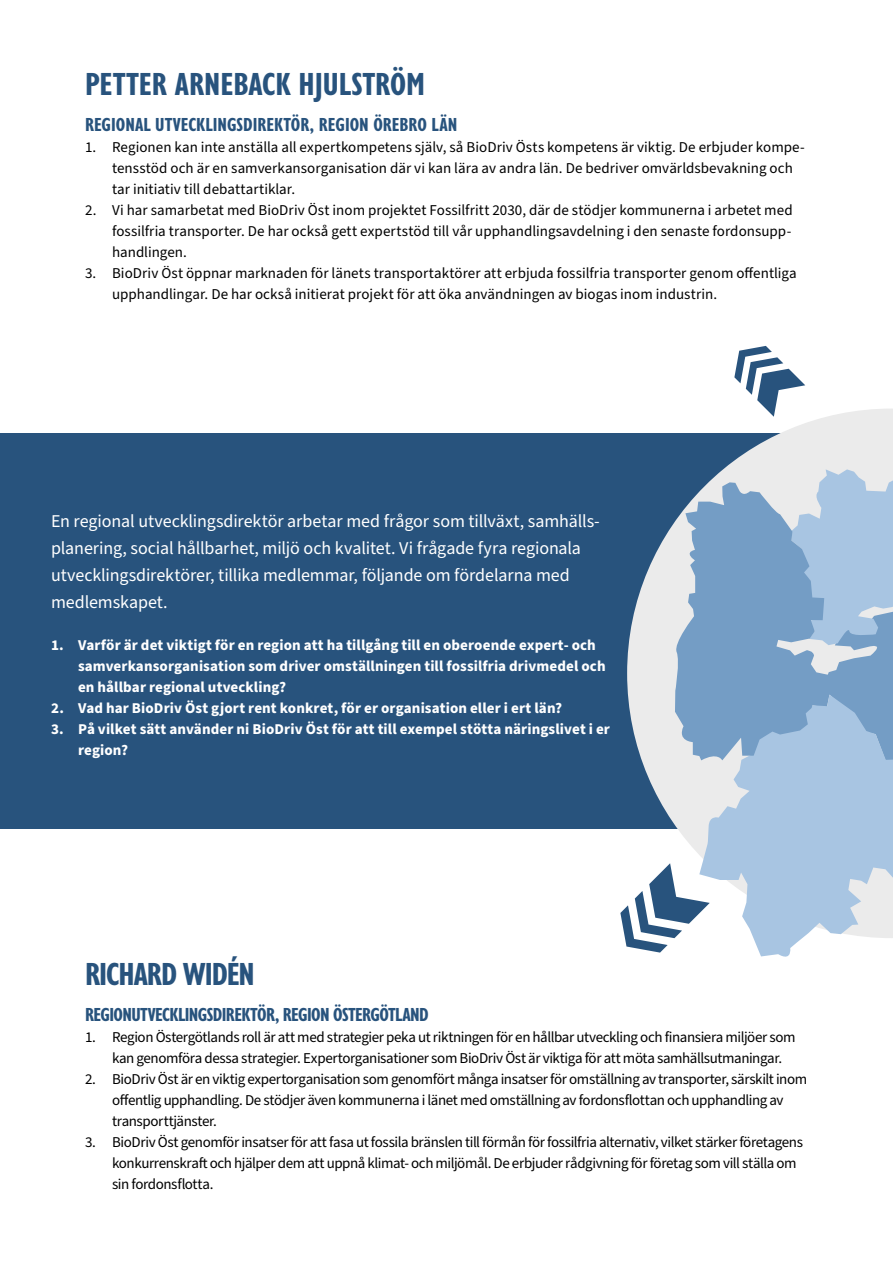
<style>
.page{position:relative;width:893px;height:1263px;background:#fff}
.page>*{position:absolute;margin:0;border:0;box-sizing:border-box;transform-origin:0 0}
.t1{font:700 condensed 33px "Gill Sans Nova";letter-spacing:-.01em;color:#28537d}
.t2{font:700 condensed 33px "Gill Sans Nova";letter-spacing:-.035em;color:#28537d}
.t3{font:700 condensed 19.5px "Gill Sans Nova";letter-spacing:-.015em;color:#28537d}
.t4{font:18px/27px "Source Sans Pro";letter-spacing:-.005em;color:#fff}
.t5{font:15px/21px "Source Sans Pro";letter-spacing:-.02em;color:#000}
.t6{font:15px/21px "Source Sans Pro";letter-spacing:.005em;color:#000}
.t7{font:700 15px/21px "Source Sans Pro";letter-spacing:.005em;color:#fff}
</style>
<div class="page">
<div style="left:0;top:434px;width:893px;height:395px;background:#28537d"></div>
<svg style="left:627px;top:409px;width:266px;height:445px;fill:#ebebeb"></svg>
<svg style="left:699px;top:776px;width:194px;height:181px;fill:#a8c5e2"></svg>
<svg style="left:673px;top:467px;width:220px;height:309px"></svg>
<svg style="left:734px;top:346px;width:71px;height:71px"></svg>
<svg style="left:620px;top:863px;width:90px;height:89px"></svg>
<h1 class="t1" style="left:85px;top:62px;width:342px">PETTER ARNEBACK HJULSTRÖM</h1>
<h2 class="t3" style="left:85px;top:112px;width:374px">REGIONAL UTVECKLINGSDIREKTÖR, REGION ÖREBRO LÄN</h2>
<p class="t6" style="left:112px;top:137px;width:694px;text-indent:-27px">1. Regionen kan inte anställa all expertkompetens själv, så BioDriv Östs kompetens är viktig. De erbjuder kompe&shy;tensstöd och är en samverkansorganisation där vi kan lära av andra län. De bedriver omvärldsbevakning och tar initiativ till debattartiklar.</p>
<p class="t5" style="left:112px;top:200px;width:682px;text-align:justify;text-indent:-27px">2. Vi har samarbetat med BioDriv Öst inom projektet Fossilfritt 2030, där de stödjer kommunerna i arbetet med fossilfria transporter. De har också gett expertstöd till vår upphandlingsavdelning i den senaste fordonsupp&shy;handlingen.</p>
<p class="t6" style="left:112px;top:263px;width:686px;text-indent:-27px">3. BioDriv Öst öppnar marknaden för länets transportaktörer att erbjuda fossilfria transporter genom offentliga upphandlingar. De har också initierat projekt för att öka användningen av biogas inom industrin.</p>
<p class="t4" style="left:51px;top:508px;width:550px">En regional utvecklingsdirektör arbetar med frågor som tillväxt, samhälls&shy;planering, social hållbarhet, miljö och kvalitet. Vi frågade fyra regionala utvecklingsdirektörer, tillika medlemmar, följande om fördelarna med medlemskapet.</p>
<p class="t7" style="left:78px;top:635px;width:529px;text-indent:-27px">1. Varför är det viktigt för en region att ha tillgång till en oberoende expert- och samverkansorganisation som driver omställningen till fossilfria drivmedel och en hållbar regional utveckling?</p>
<p class="t7" style="left:51px;top:698px;width:513px">2. Vad har BioDriv Öst gjort rent konkret, för er organisation eller i ert län?</p>
<p class="t7" style="left:78px;top:719px;width:533px;text-indent:-27px">3. På vilket sätt använder ni BioDriv Öst för att till exempel stötta näringslivet i er region?</p>
<h1 class="t2" style="left:85px;top:952px;width:171px">RICHARD WIDÉN</h1>
<h2 class="t3" style="left:85px;top:1001px;width:345px">REGIONUTVECKLINGSDIREKTÖR, REGION ÖSTERGÖTLAND</h2>
<p class="t5" style="left:112px;top:1027px;width:685px;text-indent:-27px">1. Region Östergötlands roll är att med strategier peka ut riktningen för en hållbar utveckling och finansiera miljöer som kan genomföra dessa strategier. Expertorganisationer som BioDriv Öst är viktiga för att möta samhällsutmaningar.</p>
<p class="t5" style="left:112px;top:1069px;width:697px;text-indent:-27px">2. BioDriv Öst är en viktig expertorganisation som genomfört många insatser för omställning av transporter, särskilt inom offentlig upphandling. De stödjer även kommunerna i länet med omställning av fordonsflottan och upphandling av transporttjänster.</p>
<p class="t5" style="left:112px;top:1132px;width:692px;text-indent:-27px">3. BioDriv Öst genomför insatser för att fasa ut fossila bränslen till förmån för fossilfria alternativ, vilket stärker företagens konkurrenskraft och hjälper dem att uppnå klimat- och miljömål. De erbjuder rådgivning för företag som vill ställa om sin fordonsflotta.</p>
</div>
